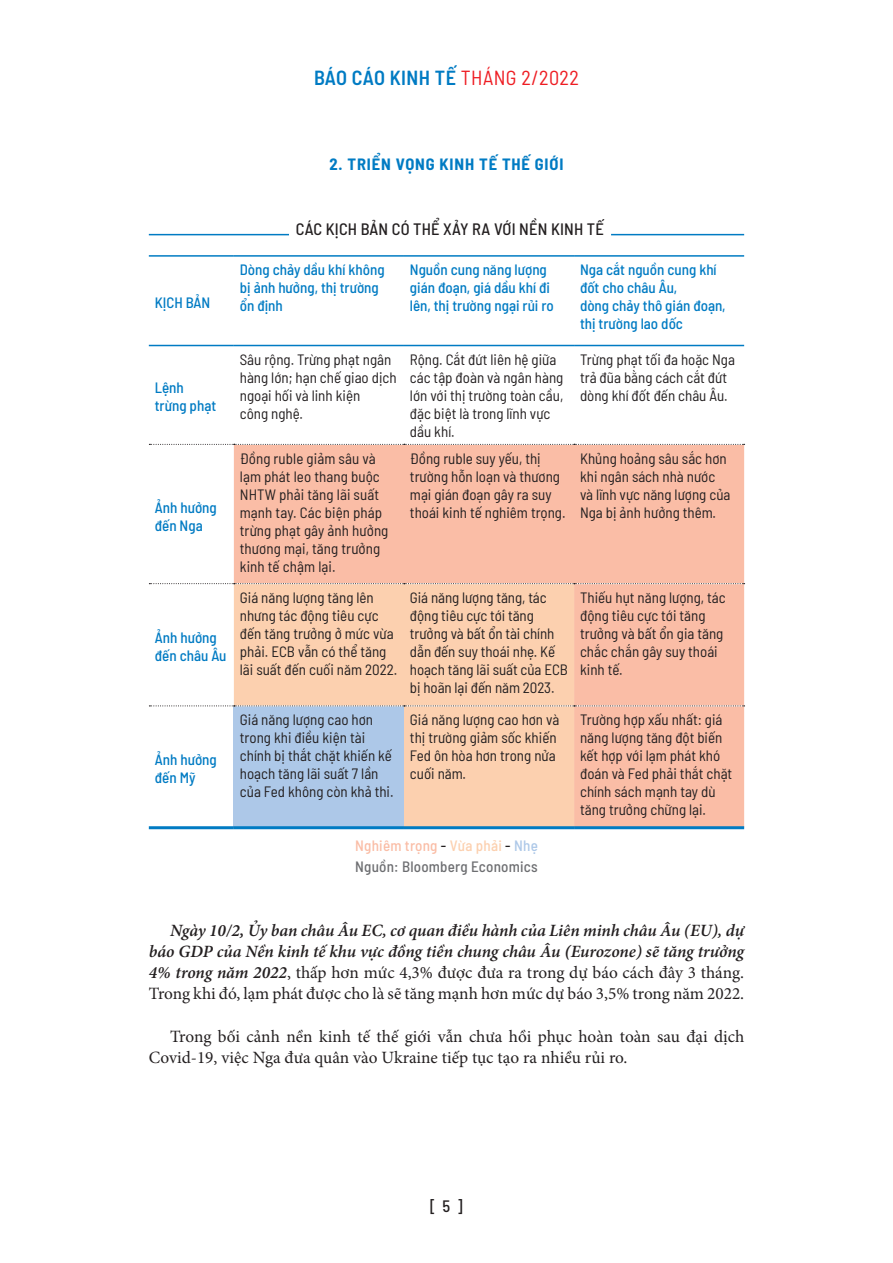
<style>
.page{position:relative;width:893px;height:1263px;background:#fff}
.page>*{position:absolute;margin:0;border:0;box-sizing:border-box;transform-origin:0 0}
.t1{font:600 semi-condensed 20.4px "Barlow";letter-spacing:.015em;color:#007bc3}
.t2{font:italic 600 17.25px/21.3px "Minion Pro";letter-spacing:-.01em;color:#231f20;text-align:justify}
.t3{font:17.25px/21.3px "Minion Pro";color:#231f20}
.t4{font:500 semi-condensed 16.5px "Barlow";letter-spacing:.01em;color:#231f20}
.t5{font:700 semi-condensed 16.05px "Barlow";letter-spacing:.05em;color:#007bc3}
.t6{font:semi-condensed 15px/18px "Barlow";color:#231f20}
.t7{font:500 semi-condensed 15px/18px "Barlow";color:#007bc3}
.t8{font:500 semi-condensed 15px "Barlow";letter-spacing:.015em;color:#6d6e71}
.t9{font:500 semi-condensed 15px "Barlow";letter-spacing:.015em;color:#fabda6}
.s1{font-weight:400;color:#ee1d23}
.s2{color:#231f20}
.s3{color:#fcd0af}
.s4{color:#adc8e8}
.s5{font-weight:700}
.s6{font-weight:400;font-style:normal}
</style>
<div class="page">
<hr style="left:149px;top:234px;width:595px;height:1px;background:#007bc3">
<div style="left:289px;top:233px;width:322px;height:6px;background:#fff"></div>
<div style="left:234px;top:445px;width:510px;height:381px;background:#fabda6"></div>
<div style="left:234px;top:584px;width:340px;height:242px;background:#fcd0af"></div>
<div style="left:234px;top:706px;width:170px;height:122px;background:#adc8e8"></div>
<hr style="left:149px;top:826px;width:85px;height:3px;background:#007bc3">
<hr style="left:234px;top:826px;width:170px;height:3px;background:#007bc3">
<hr style="left:404px;top:826px;width:170px;height:3px;background:#007bc3">
<hr style="left:574px;top:826px;width:170px;height:3px;background:#007bc3">
<svg style="left:149px;top:444px;width:596px;height:1px"></svg>
<svg style="left:149px;top:583px;width:596px;height:1px"></svg>
<svg style="left:149px;top:705px;width:596px;height:1px"></svg>
<hr style="left:149px;top:255px;width:85px;height:2px;background:#007bc3">
<hr style="left:234px;top:255px;width:170px;height:2px;background:#007bc3">
<hr style="left:404px;top:255px;width:170px;height:2px;background:#007bc3">
<hr style="left:574px;top:255px;width:170px;height:2px;background:#007bc3">
<hr style="left:149px;top:345px;width:85px;height:1px;background:#007bc3">
<hr style="left:234px;top:345px;width:170px;height:1px;background:#007bc3">
<hr style="left:404px;top:345px;width:170px;height:1px;background:#007bc3">
<hr style="left:574px;top:345px;width:170px;height:1px;background:#007bc3">
<h1 class="t1" style="left:314px;top:63px;width:266px">BÁO CÁO KINH TẾ <span class="s1">THÁNG 2/2022</span></h1>
<p class="t5" style="left:330px;top:153px;width:235px">2. TRIỂN VỌNG KINH TẾ THẾ GIỚI</p>
<p class="t7" style="left:155px;top:293px;width:57px">KỊCH BẢN</p>
<p class="t7" style="left:155px;top:378px;width:63px">Lệnh trừng phạt</p>
<p class="t7" style="left:155px;top:497px;width:63px">Ảnh hưởng đến Nga</p>
<p class="t7" style="left:155px;top:628px;width:73px">Ảnh hưởng đến châu Âu</p>
<p class="t7" style="left:155px;top:750px;width:63px">Ảnh hưởng đến Mỹ</p>
<p class="t4" style="left:296px;top:217px;width:310px">CÁC KỊCH BẢN CÓ THỂ XẢY RA VỚI NỀN KINH TẾ</p>
<p class="t7" style="left:240px;top:260px;width:146px">Dòng chảy dầu khí không bị ảnh hưởng, thị trường ổn định</p>
<p class="t7" style="left:410px;top:260px;width:145px">Nguồn cung năng lượng gián đoạn, giá dầu khí đi lên, thị trường ngại rủi ro</p>
<p class="t7" style="left:580px;top:260px;width:147px">Nga cắt nguồn cung khí đốt cho châu Âu,<br>dòng chảy thô gián đoạn, thị trường lao dốc</p>
<p class="t6" style="left:240px;top:349px;width:158px">Sâu rộng. Trừng phạt ngân hàng lớn; hạn chế giao dịch ngoại hối và linh kiện<br>công nghệ.</p>
<p class="t6" style="left:410px;top:349px;width:155px">Rộng. Cắt đứt liên hệ giữa các tập đoàn và ngân hàng lớn với thị trường toàn cầu, đặc biệt là trong lĩnh vực dầu khí.</p>
<p class="t6" style="left:580px;top:349px;width:156px">Trừng phạt tối đa hoặc Nga trả đũa bằng cách cắt đứt dòng khí đốt đến châu Âu.</p>
<p class="t6" style="left:240px;top:448px;width:150px">Đồng ruble giảm sâu và lạm phát leo thang buộc<br>NHTW phải tăng lãi suất mạnh tay. Các biện pháp trừng phạt gây ảnh hưởng thương mại, tăng trưởng kinh tế chậm lại.</p>
<p class="t6" style="left:410px;top:448px;width:157px">Đồng ruble suy yếu, thị trường hỗn loạn và thương mại gián đoạn gây ra suy thoái kinh tế nghiêm trọng.</p>
<p class="t6" style="left:580px;top:448px;width:152px">Khủng hoảng sâu sắc hơn khi ngân sách nhà nước và lĩnh vực năng lượng của<br>Nga bị ảnh hưởng thêm.</p>
<p class="t6" style="left:240px;top:587px;width:159px">Giá năng lượng tăng lên nhưng tác động tiêu cực đến tăng trưởng ở mức vừa phải. ECB vẫn có thể tăng lãi suất đến cuối năm 2022.</p>
<p class="t6" style="left:410px;top:587px;width:159px">Giá năng lượng tăng, tác động tiêu cực tới tăng trưởng và bất ổn tài chính dẫn đến suy thoái nhẹ. Kế hoạch tăng lãi suất của ECB bị hoãn lại đến năm 2023.</p>
<p class="t6" style="left:580px;top:587px;width:147px">Thiếu hụt năng lượng, tác động tiêu cực tới tăng trưởng và bất ổn gia tăng chắc chắn gây suy thoái kinh tế.</p>
<p class="t6" style="left:240px;top:710px;width:155px">Giá năng lượng cao hơn trong khi điều kiện tài chính bị thắt chặt khiến kế hoạch tăng lãi suất 7 lần của Fed không còn khả thi.</p>
<p class="t6" style="left:410px;top:710px;width:151px">Giá năng lượng cao hơn và thị trường giảm sốc khiến<br>Fed ôn hòa hơn trong nửa cuối năm.</p>
<p class="t6" style="left:580px;top:710px;width:154px">Trường hợp xấu nhất: giá năng lượng tăng đột biến kết hợp với lạm phát khó đoán và Fed phải thắt chặt chính sách mạnh tay dù tăng trưởng chững lại.</p>
<p class="t9" style="left:355px;top:834px;width:184px">Nghiêm trọng <span class="s2">-</span> <span class="s3">Vừa phải</span> <span class="s2">-</span> <span class="s4">Nhẹ</span></p>
<p class="t8" style="left:355px;top:855px;width:184px">Nguồn: Bloomberg Economics</p>
<p class="t2" style="left:149px;top:919px;width:597px;text-indent:21px">Ngày 10/2<span class="s5">,</span> Ủy ban châu Âu EC, cơ quan điều hành của Liên minh châu Âu (EU), dự báo GDP của Nền kinh tế khu vực đồng tiền chung châu Âu <span class="s5">(</span>Eurozone) sẽ tăng trưởng 4% trong năm 2022<span class="s6">, thấp hơn mức 4,3% được đưa ra trong dự báo cách đây 3 tháng.<br>Trong khi đó, lạm phát được cho là sẽ tăng mạnh hơn mức dự báo 3,5% trong năm 2022.</span></p>
<p class="t3" style="left:149px;top:1025px;width:597px;text-indent:21px">Trong bối cảnh nền kinh tế thế giới vẫn chưa hồi phục hoàn toàn sau đại dịch<br>Covid-19, việc Nga đưa quân vào Ukraine tiếp tục tạo ra nhiều rủi ro.</p>
<p class="t4" style="left:430px;top:1194px;width:34px">[ 5 ]</p>
</div>
